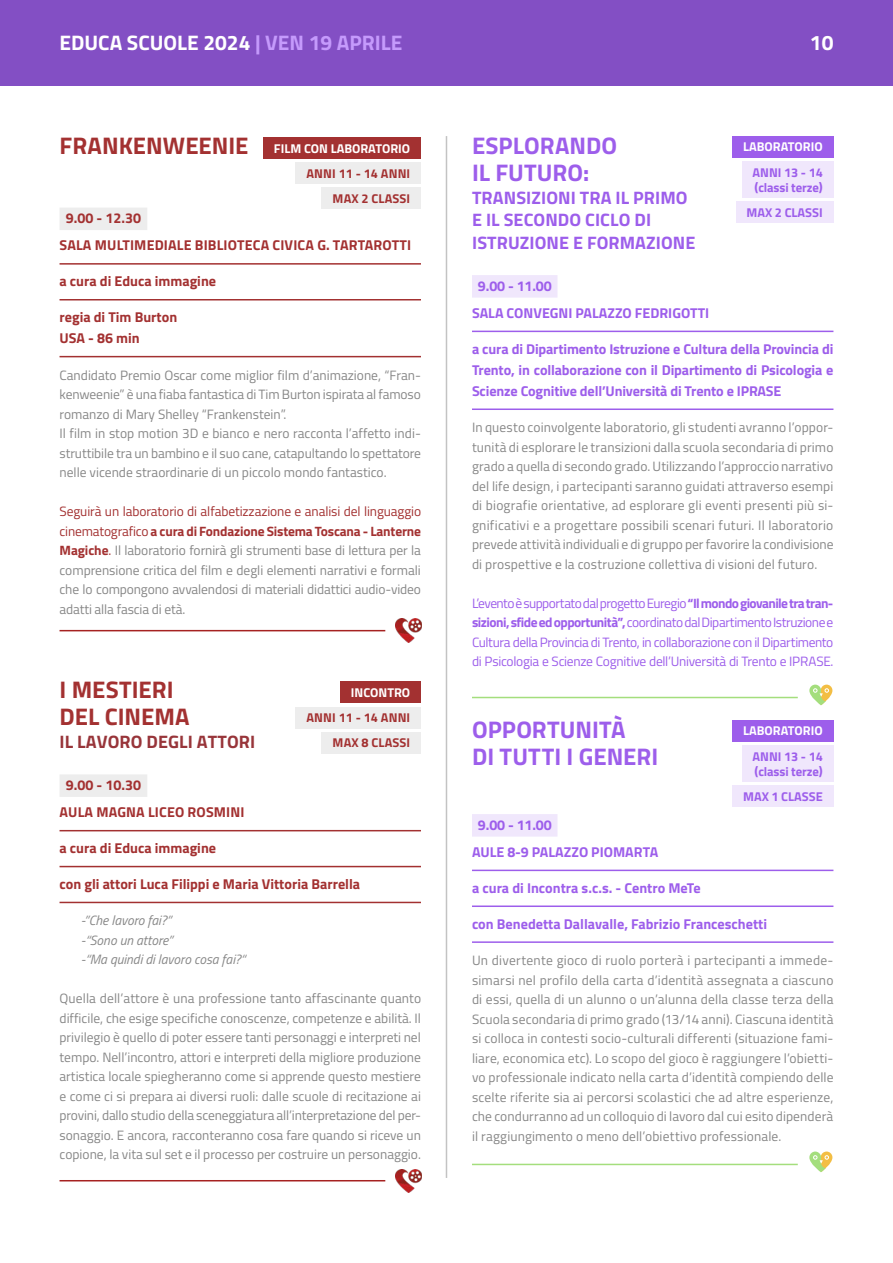
<style>
.page{position:relative;width:893px;height:1263px;background:#fff}
.page>*{position:absolute;margin:0;border:0;box-sizing:border-box;transform-origin:0 0}
.Titolo_evento{font:700 24px/27px "Titillium";color:#9d5eeb}
.Titolo_evento_ED_IMM{font:700 24px/27px "Titillium";color:#a33131}
.t1{font:700 21px "Titillium";color:#fff}
.Sottotitolo{font:700 18px/22.5px "Titillium";letter-spacing:.005em;color:#9d5eeb}
.Sottotitolo-2{font:700 18px "Titillium";letter-spacing:.005em;color:#98353a}
.Info{font:700 14.25px/27px "Titillium";color:#9d5eeb}
.Info_Educa_Immagine{font:700 14.25px/27px "Titillium";color:#a33131}
.Corpo_testo_eventi{font:13.5px/19.5px "Titillium";color:#878787;text-align:justify}
.Corpo_testo_eventi-2{font:13.5px/19.5px "Titillium";letter-spacing:-.02em;color:#9d5eeb;text-align:justify}
.Corpo_testo_eventi-3{font:italic 13.5px "Titillium";color:#878787}
.Orario{font:700 12.75px/15px "Titillium";letter-spacing:-.01em;color:#9d5eeb}
.Tipologia_evento_EDUCA_IMMAGINE{font:700 12.75px "Titillium";color:#fff}
.Orario_EDUCA_IMM{font:700 12.75px "Titillium";letter-spacing:.01em;color:#a33131}
.Tipologia_evento{font:700 12.75px "Titillium";color:#fff}
.BOX_MAX_ED_IMM{font:700 12.75px "Titillium";letter-spacing:.01em;color:#a33131}
.BOX_MAX{font:700 12.75px "Titillium";color:#9d5eeb}
.s1{color:#c59afc}
.s2{color:#a33131}
.s3{font-weight:700;color:#a33131}
.s4{font-weight:700}
</style>
<div class="page">
<div style="left:0;top:0;width:893px;height:85px;background:#834fc4"></div>
<hr style="left:446px;top:136px;width:1px;height:1042px;background:#c3c3c3">
<div style="left:60px;top:208px;width:87px;height:22px;background:#ededed"></div>
<hr style="left:60px;top:263px;width:361px;height:2px;background:#a33131">
<hr style="left:60px;top:299px;width:361px;height:1px;background:#a33131">
<hr style="left:60px;top:356px;width:361px;height:1px;background:#a33131">
<hr style="left:60px;top:630px;width:325px;height:1px;background:#a62221">
<img style="left:395px;top:619px;width:26px;height:23px">
<div style="left:60px;top:774px;width:87px;height:23px;background:#ededed"></div>
<hr style="left:60px;top:830px;width:361px;height:1px;background:#a33131">
<hr style="left:60px;top:866px;width:361px;height:1px;background:#a33131">
<hr style="left:60px;top:902px;width:361px;height:1px;background:#a33131">
<hr style="left:60px;top:1180px;width:325px;height:1px;background:#a62221">
<img style="left:395px;top:1169px;width:26px;height:23px">
<div style="left:263px;top:137px;width:158px;height:22px;background:#a33131"></div>
<div style="left:296px;top:163px;width:125px;height:21px;background:#ededed"></div>
<div style="left:322px;top:188px;width:99px;height:21px;background:#ededed"></div>
<div style="left:340px;top:682px;width:81px;height:21px;background:#a33131"></div>
<div style="left:296px;top:707px;width:125px;height:21px;background:#ededed"></div>
<div style="left:322px;top:732px;width:99px;height:21px;background:#ededed"></div>
<div style="left:472px;top:275px;width:85px;height:23px;background:#f0e7fc"></div>
<hr style="left:472px;top:331px;width:361px;height:1px;background:#9d5eeb">
<hr style="left:472px;top:408px;width:361px;height:2px;background:#9d5eeb">
<hr style="left:472px;top:697px;width:326px;height:1px;background:#a4de7d">
<svg style="left:809px;top:685px;width:23px;height:20px"></svg>
<div style="left:472px;top:814px;width:85px;height:23px;background:#f0e7fc"></div>
<hr style="left:472px;top:870px;width:361px;height:1px;background:#9d5eeb">
<hr style="left:472px;top:905px;width:361px;height:2px;background:#9d5eeb">
<hr style="left:472px;top:941px;width:361px;height:2px;background:#9d5eeb">
<hr style="left:472px;top:1164px;width:326px;height:1px;background:#a4de7d">
<svg style="left:809px;top:1151px;width:23px;height:21px"></svg>
<div style="left:732px;top:136px;width:101px;height:22px;background:#9d5eeb"></div>
<div style="left:742px;top:162px;width:91px;height:36px;background:#f0e7fc"></div>
<div style="left:736px;top:202px;width:97px;height:21px;background:#f0e7fc"></div>
<div style="left:732px;top:720px;width:101px;height:22px;background:#9d5eeb"></div>
<div style="left:742px;top:746px;width:91px;height:36px;background:#f0e7fc"></div>
<div style="left:732px;top:786px;width:101px;height:21px;background:#f0e7fc"></div>
<h2 class="t1" style="left:60px;top:26px;width:344px">EDUCA SCUOLE 2024 <span class="s1">| VEN 19 APRILE</span></h2>
<h2 class="t1" style="left:810px;top:26px;width:25px">10</h2>
<p class="Titolo_evento_ED_IMM" style="left:60px;top:131px;width:190px">FRANKENWEENIE</p>
<p class="Tipologia_evento_EDUCA_IMMAGINE" style="left:274px;top:138px;width:138px">FILM CON LABORATORIO</p>
<p class="Orario_EDUCA_IMM" style="left:306px;top:164px;width:105px">ANNI 11 - 14 ANNI</p>
<p class="BOX_MAX_ED_IMM" style="left:333px;top:189px;width:79px">MAX 2 CLASSI</p>
<p class="Info_Educa_Immagine" style="left:60px;top:204px;width:353px;text-indent:6px">9.00 - 12.30<br>SALA MULTIMEDIALE BIBLIOTECA CIVICA G. TARTAROTTI</p>
<p class="Info_Educa_Immagine" style="left:60px;top:267px;width:158px">a cura di Educa immagine</p>
<p class="Info_Educa_Immagine" style="left:60px;top:306px;width:119px;line-height:21px">regia di Tim Burton<br>USA - 86 min</p>
<p class="Corpo_testo_eventi" style="left:60px;top:364px;width:363px">Candidato Premio Oscar come miglior film d’animazione, “Fran&shy;kenweenie” è una fiaba fantastica di Tim Burton ispirata al famoso romanzo di Mary Shelley “Frankenstein”.</p>
<p class="Corpo_testo_eventi" style="left:60px;top:423px;width:363px">Il film in stop motion 3D e bianco e nero racconta l’affetto indi&shy;struttibile tra un bambino e il suo cane, catapultando lo spettatore nelle vicende straordinarie di un piccolo mondo fantastico.</p>
<p class="Corpo_testo_eventi" style="left:60px;top:501px;width:363px"><span class="s2">Seguirà un laboratorio di alfabetizzazione e analisi del linguaggio cinematografico</span> <span class="s3">a cura di Fondazione Sistema Toscana - Lanterne Magiche</span><span class="s2">.</span> Il laboratorio fornirà gli strumenti base di lettura per la comprensione critica del film e degli elementi narrativi e formali che lo compongono avvalendosi di materiali didattici audio-video adatti alla fascia di età.</p>
<p class="Titolo_evento_ED_IMM" style="left:60px;top:675px;width:131px">I MESTIERI<br>DEL CINEMA</p>
<p class="Sottotitolo-2" style="left:60px;top:728px;width:197px">IL LAVORO DEGLI ATTORI</p>
<p class="Info_Educa_Immagine" style="left:60px;top:771px;width:186px;text-indent:6px">9.00 - 10.30<br>AULA MAGNA LICEO ROSMINI</p>
<p class="Info_Educa_Immagine" style="left:60px;top:834px;width:158px">a cura di Educa immagine</p>
<p class="Info_Educa_Immagine" style="left:60px;top:870px;width:302px">con gli attori Luca Filippi e Maria Vittoria Barrella</p>
<p class="Corpo_testo_eventi-3" style="left:81px;top:911px;width:92px">-”Che lavoro fai?”</p>
<p class="Corpo_testo_eventi-3" style="left:81px;top:930px;width:94px">-“Sono un attore”</p>
<p class="Corpo_testo_eventi-3" style="left:81px;top:950px;width:166px">-“Ma quindi di lavoro cosa fai?“</p>
<p class="Corpo_testo_eventi" style="left:60px;top:988px;width:363px">Quella dell’attore è una professione tanto affascinante quanto difficile, che esige specifiche conoscenze, competenze e abilità. Il privilegio è quello di poter essere tanti personaggi e interpreti nel tempo. Nell’incontro, attori e interpreti della migliore produzione artistica locale spiegheranno come si apprende questo mestiere e come ci si prepara ai diversi ruoli: dalle scuole di recitazione ai provini, dallo studio della sceneggiatura all’interpretazione del per&shy;sonaggio. E ancora, racconteranno cosa fare quando si riceve un copione, la vita sul set e il processo per costruire un personaggio.</p>
<p class="Tipologia_evento_EDUCA_IMMAGINE" style="left:351px;top:683px;width:61px">INCONTRO</p>
<p class="Orario_EDUCA_IMM" style="left:306px;top:708px;width:105px">ANNI 11 - 14 ANNI</p>
<p class="BOX_MAX_ED_IMM" style="left:333px;top:733px;width:79px">MAX 8 CLASSI</p>
<p class="Titolo_evento" style="left:472px;top:131px;width:147px">ESPLORANDO<br>IL FUTURO:</p>
<p class="Sottotitolo" style="left:472px;top:185px;width:225px">TRANSIZIONI TRA IL PRIMO<br>E IL SECONDO CICLO DI<br>ISTRUZIONE E FORMAZIONE</p>
<p class="Info" style="left:472px;top:272px;width:239px;text-indent:6px">9.00 - 11.00<br>SALA CONVEGNI PALAZZO FEDRIGOTTI</p>
<p class="Info" style="left:472px;top:337px;width:363px;line-height:21px;text-align:justify">a cura di Dipartimento Istruzione e Cultura della Provincia di Trento, in collaborazione con il Dipartimento di Psicologia e Scienze Cognitive dell’Università di Trento e IPRASE</p>
<p class="Corpo_testo_eventi" style="left:472px;top:417px;width:363px">In questo coinvolgente laboratorio, gli studenti avranno l’oppor&shy;tunità di esplorare le transizioni dalla scuola secondaria di primo grado a quella di secondo grado. Utilizzando l’approccio narrativo del life design, i partecipanti saranno guidati attraverso esempi di biografie orientative, ad esplorare gli eventi presenti più si&shy;gnificativi e a progettare possibili scenari futuri. Il laboratorio prevede attività individuali e di gruppo per favorire la condivisione di prospettive e la costruzione collettiva di visioni del futuro.</p>
<p class="Corpo_testo_eventi-2" style="left:472px;top:593px;width:363px">L’evento è supportato dal progetto Euregio <span class="s4">“Il mondo giovanile tra tran&shy;sizioni, sfide ed opportunità”,</span> coordinato dal Dipartimento Istruzione e Cultura della Provincia di Trento, in collaborazione con il Dipartimento di Psicologia e Scienze Cognitive dell’Università di Trento e IPRASE.</p>
<p class="Tipologia_evento" style="left:743px;top:137px;width:81px">LABORATORIO</p>
<p class="Orario" style="left:753px;top:164px;width:72px">ANNI 13 - 14 (classi terze)</p>
<p class="BOX_MAX" style="left:746px;top:203px;width:78px">MAX 2 CLASSI</p>
<p class="Titolo_evento" style="left:472px;top:715px;width:155px">OPPORTUNITÀ</p>
<p class="Titolo_evento" style="left:472px;top:742px;width:188px">DI TUTTI I GENERI</p>
<p class="Tipologia_evento" style="left:743px;top:721px;width:81px">LABORATORIO</p>
<p class="Orario" style="left:753px;top:748px;width:72px">ANNI 13 - 14 (classi terze)</p>
<p class="BOX_MAX" style="left:743px;top:787px;width:81px">MAX 1 CLASSE</p>
<p class="Info" style="left:472px;top:811px;width:188px;text-indent:6px">9.00 - 11.00<br>AULE 8-9 PALAZZO PIOMARTA</p>
<p class="Info" style="left:472px;top:873px;width:230px">a cura di Incontra s.c.s. - Centro MeTe</p>
<p class="Info" style="left:472px;top:909px;width:297px">con Benedetta Dallavalle, Fabrizio Franceschetti</p>
<p class="Corpo_testo_eventi" style="left:472px;top:950px;width:363px">Un divertente gioco di ruolo porterà i partecipanti a immede&shy;simarsi nel profilo della carta d’identità assegnata a ciascuno di essi, quella di un alunno o un’alunna della classe terza della Scuola secondaria di primo grado (13/14 anni). Ciascuna identità si colloca in contesti socio-culturali differenti (situazione fami&shy;liare, economica etc). Lo scopo del gioco è raggiungere l’obietti&shy;vo professionale indicato nella carta d’identità compiendo delle scelte riferite sia ai percorsi scolastici che ad altre esperienze, che condurranno ad un colloquio di lavoro dal cui esito dipenderà il raggiungimento o meno dell’obiettivo professionale.</p>
</div>
